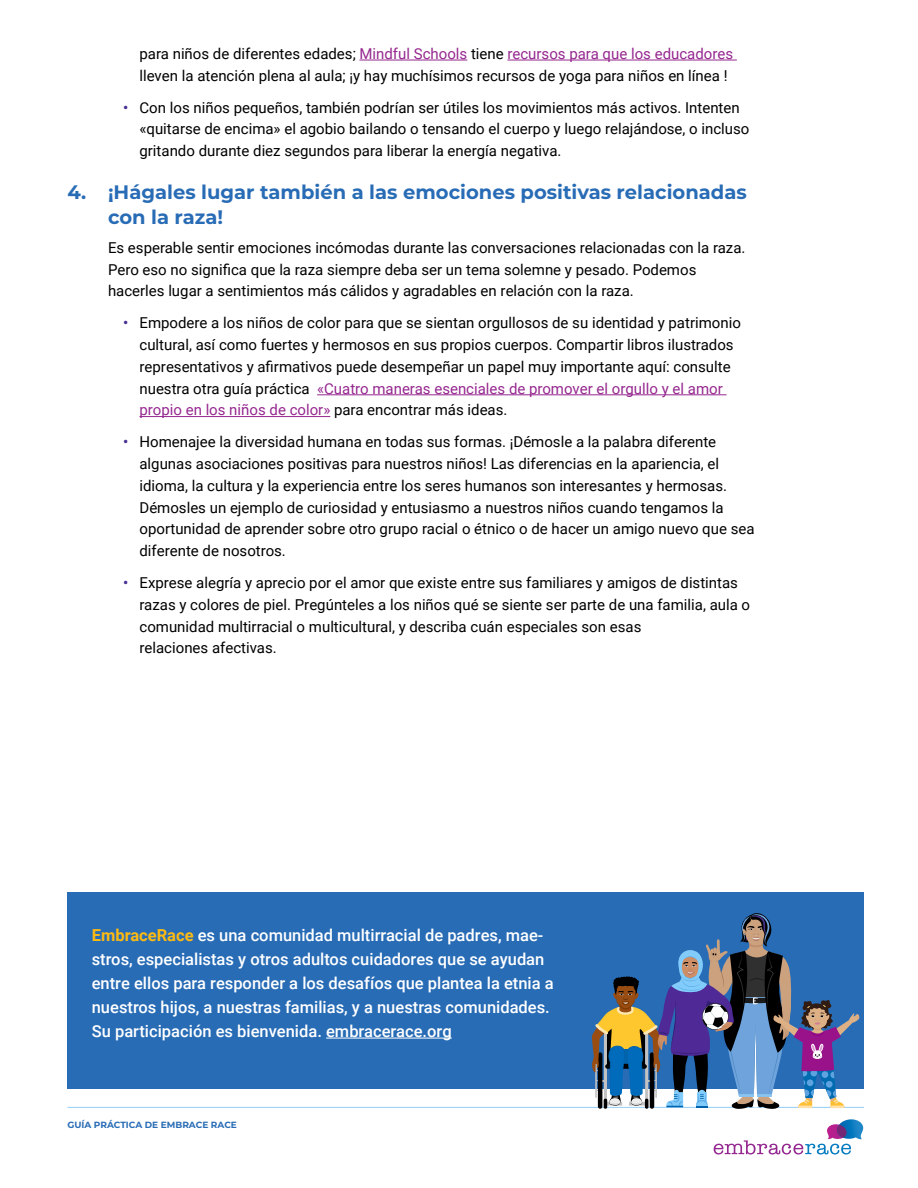
<style>
.page{position:relative;width:918px;height:1188px;background:#fff}
.page>*{position:absolute;margin:0;border:0;box-sizing:border-box;transform-origin:0 0}
.t1{font:700 19.5px/25.5px "Montserrat";color:#286cb6}
.t2{font:500 16.5px/24px "Roboto";color:#fff}
.t3{font:15px/21.8px "Roboto";color:#000}
.t4{font:700 9px "Montserrat";color:#286cb6}
.s1{color:#95278f}
.s2{font-weight:500;color:#483092}
.s3{font-weight:700;color:#fdba12}
</style>
<div class="page">
<svg style="left:714px;top:1119px;width:150px;height:36px"></svg>
<hr style="left:68px;top:1107px;width:796px;height:1px;background:#93cefa">
<hr style="left:359px;top:60px;width:108px;height:1px;background:#95278f">
<hr style="left:507px;top:60px;width:230px;height:1px;background:#95278f">
<hr style="left:317px;top:394px;width:410px;height:1px;background:#95278f">
<hr style="left:140px;top:416px;width:190px;height:1px;background:#95278f">
<div style="left:68px;top:892px;width:796px;height:197px;background:#286cb6"></div>
<hr style="left:326px;top:1038px;width:126px;height:1px;background:#fff">
<svg style="left:592px;top:913px;width:267px;height:196px"></svg>
<p class="t3" style="left:140px;top:42px;width:595px">para niños de diferentes edades; <span class="s1">Mindful Schools</span> tiene <span class="s1">recursos para que los educadores </span>lleven la atención plena al aula; ¡y hay muchísimos recursos de yoga para niños en línea !</p>
<p class="t3" style="left:140px;top:96px;width:611px;text-indent:-16px"><span class="s2">•</span> Con los niños pequeños, también podrían ser útiles los movimientos más activos. Intenten «quitarse de encima» el agobio bailando o tensando el cuerpo y luego relajándose, o incluso gritando durante diez segundos para liberar la energía negativa.</p>
<h1 class="t1" style="left:108px;top:178px;width:640px;text-indent:-41px">4. ¡Hágales lugar también a las emociones positivas relacionadas con la raza!</h1>
<p class="t3" style="left:108px;top:236px;width:639px">Es esperable sentir emociones incómodas durante las conversaciones relacionadas con la raza.<br>Pero eso no significa que la raza siempre deba ser un tema solemne y pesado. Podemos hacerles lugar a sentimientos más cálidos y agradables en relación con la raza.</p>
<p class="t3" style="left:139px;top:312px;width:603px;text-indent:-16px"><span class="s2">•</span> Empodere a los niños de color para que se sientan orgullosos de su identidad y patrimonio cultural, así como fuertes y hermosos en sus propios cuerpos. Compartir libros ilustrados representativos y afirmativos puede desempeñar un papel muy importante aquí: consulte nuestra otra guía práctica <span class="s1">«Cuatro maneras esenciales de promover el orgullo y el amor propio en los niños de color»</span> para encontrar más ideas.</p>
<p class="t3" style="left:140px;top:431px;width:617px;text-indent:-16px"><span class="s2">•</span> Homenajee la diversidad humana en todas sus formas. ¡Démosle a la palabra diferente algunas asociaciones positivas para nuestros niños! Las diferencias en la apariencia, el idioma, la cultura y la experiencia entre los seres humanos son interesantes y hermosas.<br>Démosles un ejemplo de curiosidad y entusiasmo a nuestros niños cuando tengamos la oportunidad de aprender sobre otro grupo racial o étnico o de hacer un amigo nuevo que sea diferente de nosotros.</p>
<p class="t3" style="left:140px;top:571px;width:612px;text-indent:-16px"><span class="s2">•</span> Exprese alegría y aprecio por el amor que existe entre sus familiares y amigos de distintas razas y colores de piel. Pregúnteles a los niños qué se siente ser parte de una familia, aula o comunidad multirracial o multicultural, y describa cuán especiales son esas<br>relaciones afectivas.</p>
<p class="t2" style="left:92px;top:922px;width:464px"><span class="s3">EmbraceRace</span> es una comunidad multirracial de padres, mae&shy;stros, especialistas y otros adultos cuidadores que se ayudan entre ellos para responder a los desafíos que plantea la etnia a nuestros hijos, a nuestras familias, y a nuestras comunidades.<br>Su participación es bienvenida. embracerace.org</p>
<p class="t4" style="left:68px;top:1118px;width:171px">GUÍA PRÁCTICA DE EMBRACE RACE</p>
</div>
